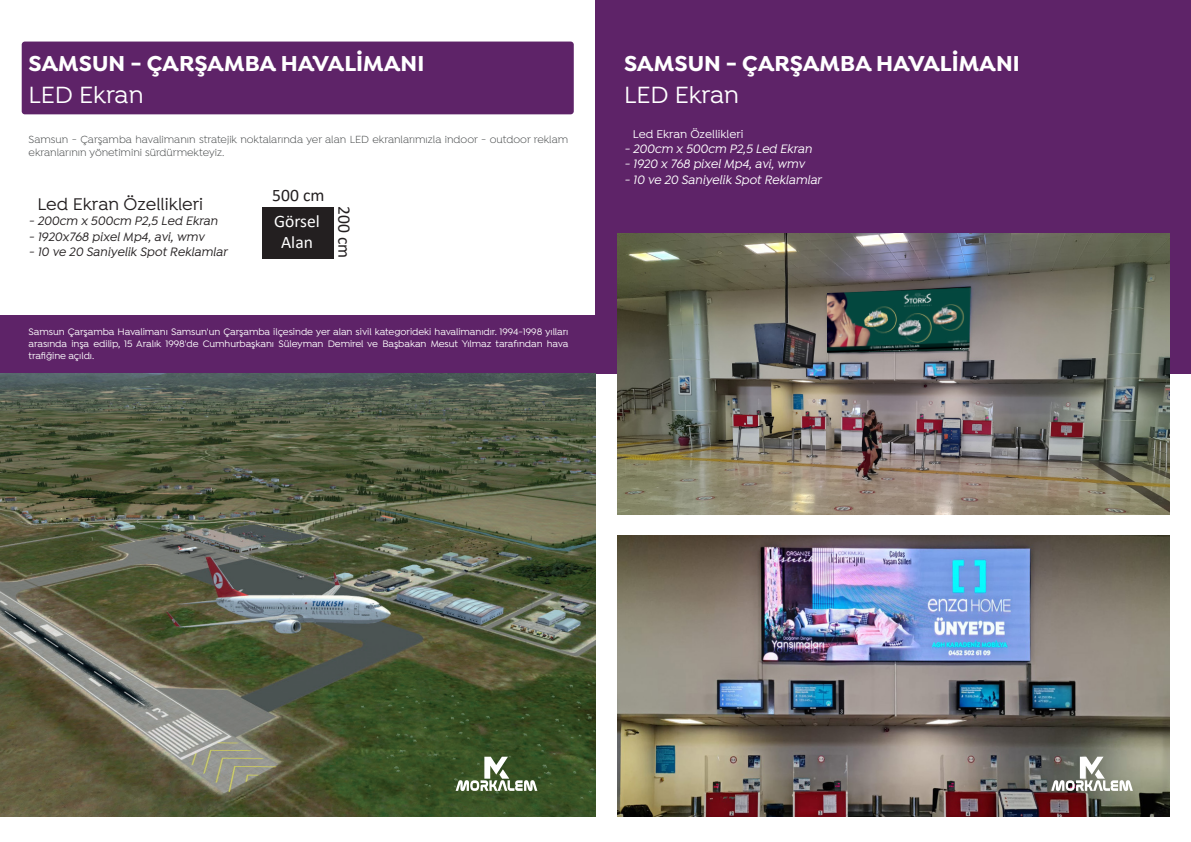
<style>
.page{position:relative;width:1191px;height:842px;background:#fff}
.page>*{position:absolute;margin:0;border:0;box-sizing:border-box;transform-origin:0 0}
.t1{font:500 25px "Isidora";color:#fff}
.t2{font:700 23px "Isidora";color:#fff}
.t3{font:500 18px "Isidora";color:#231f20}
.t4{font:17.5px "Calibri";color:#231f20}
.t5{font:17.5px/21px "Calibri";color:#fff;text-align:center}
.t6{font:italic 500 13px "Isidora";color:#231f20}
.t7{font:italic 500 13px "Isidora";letter-spacing:-.005em;color:#fff}
.t8{font:500 12px "Isidora";color:#fff}
.t9{font:11px/13px "Isidora";color:#454849}
.t10{font:500 10px/12px "Isidora";letter-spacing:-.005em;color:#fff;text-align:justify}
</style>
<div class="page">
<img style="left:617px;top:535px;width:552px;height:281px">
<div style="left:22px;top:42px;width:552px;height:72px;background:#5e2368;border-radius:3px"></div>
<div style="left:263px;top:207px;width:71px;height:51px;background:#231f20"></div>
<div style="left:595px;top:0;width:596px;height:374px;background:#5e2368"></div>
<div style="left:0;top:315px;width:595px;height:59px;background:#5e2368"></div>
<img style="left:0;top:374px;width:595px;height:442px">
<svg style="left:455px;top:757px;width:82px;height:34px"></svg>
<svg style="left:1051px;top:757px;width:81px;height:34px"></svg>
<img style="left:617px;top:233px;width:552px;height:281px">
<img style="left:826px;top:288px;width:143px;height:65px">
<h2 class="t2" style="left:29px;top:50px;width:397px">SAMSUN - ÇARŞAMBA HAVALİMANI</h2>
<h1 class="t1" style="left:29px;top:81px;width:116px">LED Ekran</h1>
<p class="t9" style="left:29px;top:133px;width:541px">Samsun - Çarşamba havalimanın stratejik noktalarında yer alan LED ekranlarımızla indoor - outdoor reklam ekranlarının yönetimini sürdürmekteyiz.</p>
<h3 class="t3" style="left:37px;top:194px;width:167px">Led Ekran Özellikleri</h3>
<h3 class="t6" style="left:29px;top:214px;width:191px">- 200cm x 500cm P2,5 Led Ekran</h3>
<h3 class="t6" style="left:29px;top:229px;width:177px">- 1920x768 pixel Mp4, avi, wmv</h3>
<h3 class="t6" style="left:29px;top:245px;width:200px">- 10 ve 20 Saniyelik Spot Reklamlar</h3>
<h3 class="t4" style="left:272px;top:183px;width:54px">500 cm</h3>
<h3 class="t5" style="left:274px;top:210px;width:47px">Görsel<br>Alan</h3>
<h3 class="t4" style="left:356px;top:206px;width:54px;rotate:90deg">200 cm</h3>
<p class="t10" style="left:29px;top:326px;width:541px">Samsun Çarşamba Havalimanı Samsun'un Çarşamba ilçesinde yer alan sivil kategorideki havalimanıdır. 1994-1998 yılları arasında inşa edilip, 15 Aralık 1998'de Cumhurbaşkanı Süleyman Demirel ve Başbakan Mesut Yılmaz tarafından hava trafiğine açıldı.</p>
<h2 class="t2" style="left:624px;top:50px;width:397px">SAMSUN - ÇARŞAMBA HAVALİMANI</h2>
<h1 class="t1" style="left:624px;top:81px;width:116px">LED Ekran</h1>
<p class="t8" style="left:633px;top:127px;width:112px">Led Ekran Özellikleri</p>
<h3 class="t7" style="left:624px;top:141px;width:189px">- 200cm x 500cm P2,5 Led Ekran</h3>
<h3 class="t7" style="left:624px;top:157px;width:182px">- 1920 x 768 pixel Mp4, avi, wmv</h3>
<h3 class="t7" style="left:624px;top:172px;width:199px">- 10 ve 20 Saniyelik Spot Reklamlar</h3>
</div>
